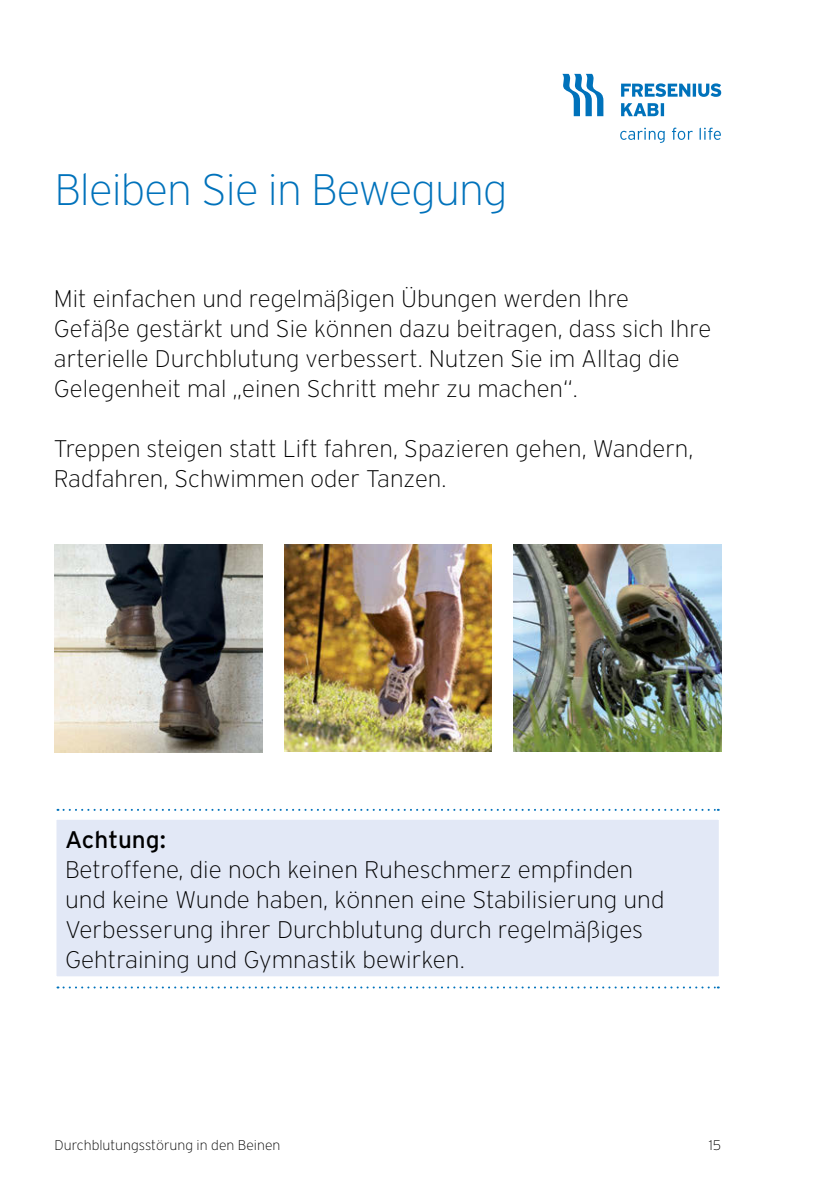
<style>
.page{position:relative;width:840px;height:1191px;background:#fff}
.page>*{position:absolute;margin:0;border:0;box-sizing:border-box;transform-origin:0 0}
.t1{font:200 44px "Interstate";letter-spacing:-.02em;color:#0072bb}
.t2{font:200 24px/30px "Interstate";color:#000}
.t3{font:24px "Interstate";letter-spacing:-.005em;color:#000}
.t4{font:200 14px "Interstate";color:#000}
</style>
<div class="page">
<svg style="left:562px;top:74px;width:41px;height:42px"></svg>
<svg style="left:621px;top:103px;width:42px;height:13px"></svg>
<svg style="left:621px;top:83px;width:99px;height:14px"></svg>
<svg style="left:620px;top:128px;width:100px;height:15px"></svg>
<img style="left:284px;top:545px;width:207px;height:206px">
<div style="left:55px;top:819px;width:664px;height:158px;background:#e2e8f6"></div>
<svg style="left:57px;top:809px;width:661px;height:2px"></svg>
<svg style="left:57px;top:986px;width:661px;height:2px"></svg>
<div style="left:54px;top:818px;width:666px;height:160px;border:2px solid #fff"></div>
<img style="left:513px;top:544px;width:207px;height:207px">
<img style="left:55px;top:544px;width:207px;height:208px">
<h1 class="t1" style="left:54px;top:166px;width:454px">Bleiben Sie in Bewegung</h1>
<p class="t2" style="left:54px;top:284px;width:658px">Mit einfachen und regelmäßigen Übungen werden Ihre Gefäße gestärkt und Sie können dazu beitragen, dass sich Ihre arterielle Durchblutung verbessert. Nutzen Sie im Alltag die Gelegenheit mal „einen Schritt mehr zu machen“.</p>
<p class="t2" style="left:54px;top:434px;width:640px">Treppen steigen statt Lift fahren, Spazieren gehen, Wandern,<br>Radfahren, Schwimmen oder Tanzen.</p>
<p class="t3" style="left:65px;top:826px;width:102px">Achtung:</p>
<p class="t2" style="left:65px;top:854px;width:600px">Betroffene, die noch keinen Ruheschmerz empfinden und keine Wunde haben, können eine Stabilisierung und Verbesserung ihrer Durchblutung durch regelmäßiges Gehtraining und Gymnastik bewirken.</p>
<p class="t4" style="left:54px;top:1137px;width:227px">Durchblutungsstörung in den Beinen</p>
<p class="t4" style="left:708px;top:1137px;width:14px">15</p>
</div>
